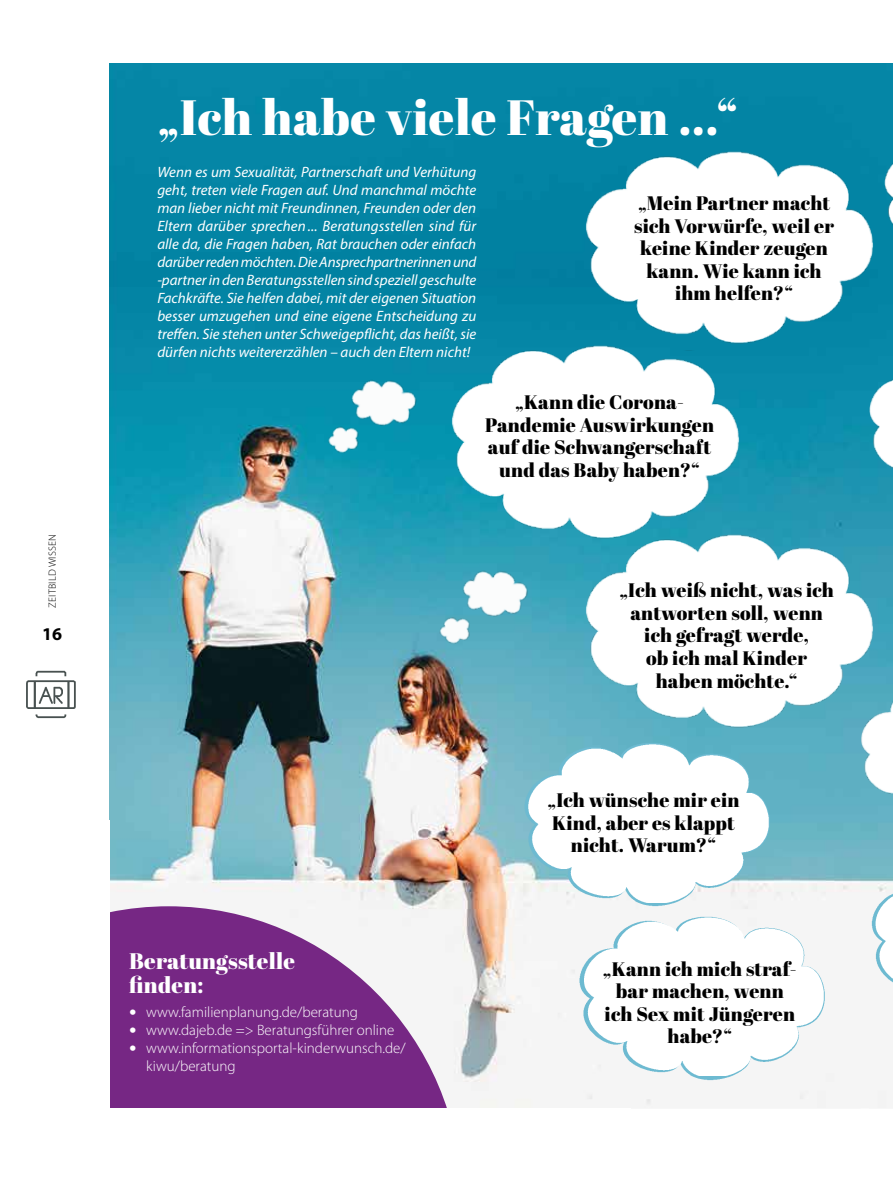
<style>
.page{position:relative;width:893px;height:1191px;background:#fff}
.page>*{position:absolute;margin:0;border:0;box-sizing:border-box;transform-origin:0 0}
.t1{font:49.5px "Abril Fatface";letter-spacing:.01em;color:#fff}
.t2{font:22.5px/24px "Abril Fatface";letter-spacing:.01em;color:#fff}
.t3{font:19.5px/22.5px "Abril Fatface";letter-spacing:.01em;color:#000;text-align:center}
.t4{font:700 18px "Myriad Pro";color:#000}
.t5{font:italic 15px/18px "Myriad Pro";color:#fff;text-align:justify}
.t6{font:300 15px/18px "Myriad Pro";color:#fff}
.t7{font:300 10.5px "Myriad Pro";letter-spacing:.02em;color:#000}
.s1{font-size:30px}
</style>
<div class="page">
<img style="left:26px;top:670px;width:50px;height:49px">
<img style="left:109px;top:64px;width:784px;height:1044px">
<svg style="left:109px;top:906px;width:352px;height:202px"></svg>
<img style="left:572px;top:136px;width:314px;height:214px">
<img style="left:438px;top:330px;width:314px;height:214px">
<img style="left:572px;top:519px;width:314px;height:214px">
<div style="left:603px;top:564px;width:249px;height:143px;background:#fff"></div>
<img style="left:851px;top:674px;width:42px;height:154px">
<img style="left:858px;top:336px;width:35px;height:174px">
<div style="left:874px;top:115px;width:19px;height:159px;background:#0384a4"></div>
<hr style="left:890px;top:703px;width:3px;height:99px;background:#fff;opacity:.75">
<img style="left:417px;top:559px;width:122px;height:98px">
<img style="left:306px;top:368px;width:122px;height:98px">
<div style="left:559px;top:908px;width:288px;height:172px;background:#f5f5f5"></div>
<img style="left:564px;top:906px;width:278px;height:169px">
<div style="left:586px;top:941px;width:227px;height:121px;background:#fff"></div>
<img style="left:503px;top:734px;width:289px;height:173px">
<img style="left:527px;top:733px;width:260px;height:169px">
<div style="left:531px;top:773px;width:226px;height:98px;background:#fff"></div>
<img style="left:850px;top:851px;width:43px;height:173px">
<img style="left:864px;top:850px;width:29px;height:169px">
<div style="left:883px;top:885px;width:10px;height:121px;background:#fff"></div>
<div style="left:883px;top:156px;width:10px;height:98px;background:#fff;opacity:.75"></div>
<p class="t7" style="left:46px;top:608px;width:75px;rotate:-90deg">ZEITBILD WISSEN</p>
<p class="t4" style="left:42px;top:622px;width:21px">16</p>
<h1 class="t1" style="left:157px;top:83px;width:583px">„Ich habe viele Fragen ...“</h1>
<p class="t5" style="left:157px;top:163px;width:321px">Wenn es um Sexualität, Partnerschaft und Verhütung geht, treten viele Fragen auf. Und manchmal möchte man lieber nicht mit Freundinnen, Freunden oder den Eltern darüber sprechen ... Beratungsstellen sind für alle da, die Fragen haben, Rat brauchen oder einfach darüber reden möchten. Die Ansprechpartnerinnen und -partner in den Beratungsstellen sind speziell geschulte Fachkräfte. Sie helfen dabei, mit der eigenen Situation besser umzugehen und eine eigene Entscheidung zu treffen. Sie stehen unter Schweigepflicht, das heißt, sie dürfen nichts weitererzählen – auch den Eltern nicht!</p>
<h3 class="t3" style="left:634px;top:191px;width:201px">„Mein Partner macht sich Vorwürfe, weil er keine Kinder zeugen kann. Wie kann ich ihm helfen?“</h3>
<h3 class="t3" style="left:485px;top:390px;width:230px">„Kann die Corona-<br>Pandemie Auswirkungen auf die Schwangerschaft und das Baby haben?“</h3>
<h3 class="t3" style="left:619px;top:579px;width:216px">„Ich weiß nicht, was ich antworten soll, wenn ich gefragt werde,<br>ob ich mal Kinder haben möchte.“</h3>
<h2 class="t2" style="left:129px;top:948px;width:167px">Beratungsstelle finden:</h2>
<p class="t6" style="left:129px;top:1002px;width:230px"><span class="s1">•</span> www.familienplanung.de/beratung</p>
<p class="t6" style="left:129px;top:1020px;width:267px"><span class="s1">•</span> www.dajeb.de =&gt; Beratungsführer online</p>
<p class="t6" style="left:146px;top:1038px;width:261px;text-indent:-17px"><span class="s1">•</span> www.informationsportal-kinderwunsch.de/ kiwu/beratung</p>
<h3 class="t3" style="left:547px;top:788px;width:193px">„Ich wünsche mir ein<br>Kind, aber es klappt nicht. Warum?“</h3>
<h3 class="t3" style="left:603px;top:956px;width:195px">„Kann ich mich straf&shy;bar machen, wenn ich Sex mit Jüngeren habe?“</h3>
</div>
